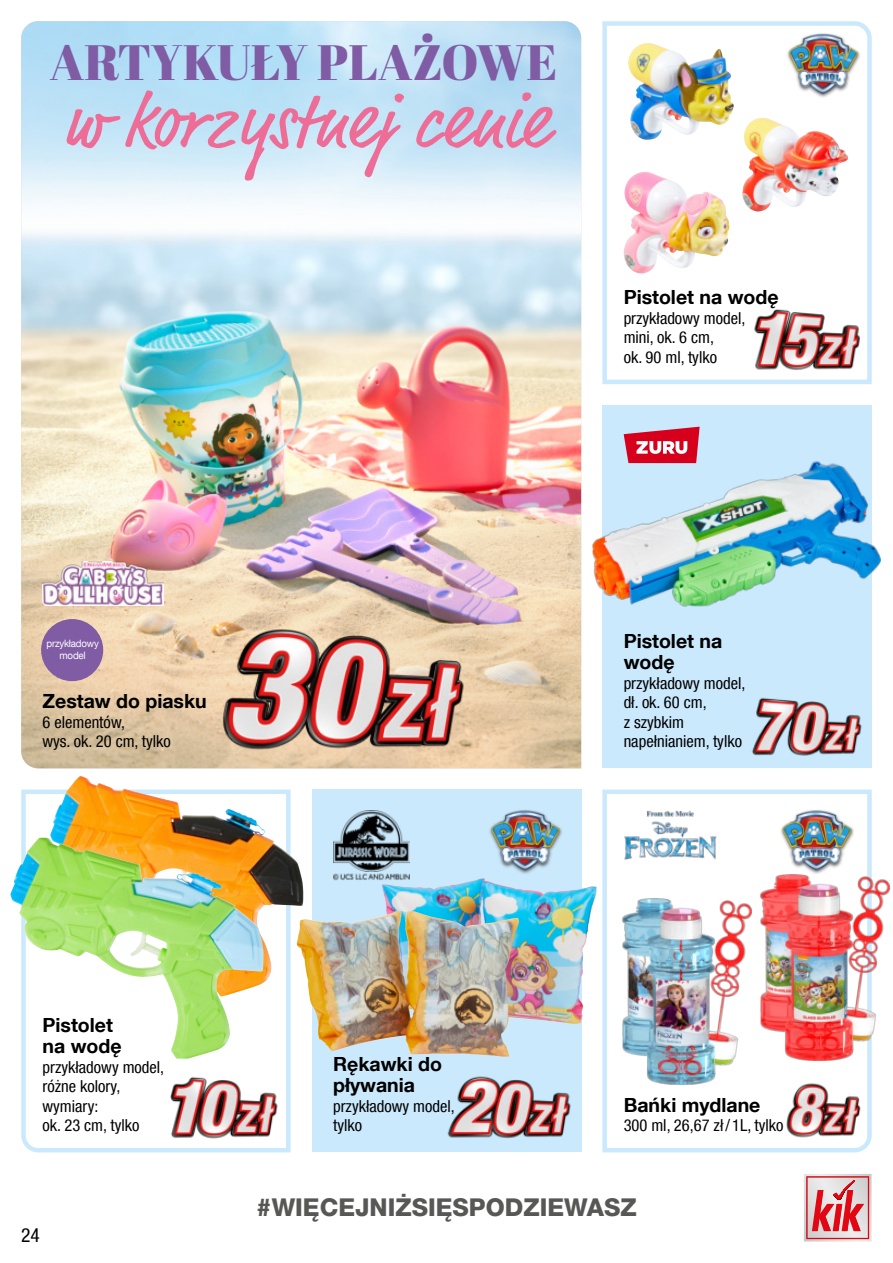
<style>
.page{position:relative;width:893px;height:1263px;background:#fff}
.page>*{position:absolute;margin:0;border:0;box-sizing:border-box;transform-origin:0 0}
.t1{font:77.1px "Market Pro";letter-spacing:.005em;color:#ed6d97}
.t2{font:49.65px "Abril Fatface";letter-spacing:-.01em;color:#7f5ca3}
.t3{font:800 24.45px "Helvetica Neue LT Com";color:#575756}
.t4{font:700 19.5px/21px "Helvetica Neue LT Com";color:#000}
.t5{font:condensed 19.5px "Helvetica Neue LT Com";color:#000}
.t6{font:condensed 16.5px/19.5px "Helvetica Neue LT Com";color:#000}
.t7{font:10.2px/12px "Helvetica Neue LT Com";letter-spacing:-.02em;color:#fff;text-align:center;scale:.95 1}
</style>
<div class="page">
<div style="left:602px;top:405px;width:270px;height:363px;background:#cbe9fc"></div>
<img style="left:21px;top:21px;width:560px;height:747px">
<svg style="left:602px;top:21px;width:270px;height:363px"></svg>
<svg style="left:21px;top:789px;width:270px;height:364px"></svg>
<div style="left:312px;top:789px;width:269px;height:363px;background:#cbe9fc"></div>
<svg style="left:602px;top:789px;width:270px;height:364px"></svg>
<img style="left:742px;top:118px;width:106px;height:94px">
<img style="left:592px;top:461px;width:288px;height:146px">
<img style="left:628px;top:43px;width:106px;height:97px">
<img style="left:624px;top:172px;width:105px;height:102px">
<img style="left:50px;top:776px;width:253px;height:221px">
<img style="left:10px;top:838px;width:254px;height:220px">
<img style="left:382px;top:878px;width:201px;height:146px">
<img style="left:623px;top:898px;width:128px;height:186px">
<img style="left:760px;top:875px;width:129px;height:186px">
<img style="left:297px;top:911px;width:114px;height:143px">
<img style="left:752px;top:697px;width:110px;height:59px">
<img style="left:107px;top:1070px;width:184px;height:82px">
<img style="left:661px;top:301px;width:211px;height:83px">
<img style="left:196px;top:612px;width:300px;height:166px">
<img style="left:447px;top:1070px;width:166px;height:82px">
<img style="left:710px;top:1070px;width:162px;height:82px">
<div style="left:41px;top:619px;width:62px;height:62px;background:#7f5ca3;border-radius:50%"></div>
<svg style="left:804px;top:1174px;width:68px;height:68px;background:#de9a9e"></svg>
<img style="left:43px;top:561px;width:121px;height:44px">
<img style="left:774px;top:21px;width:98px;height:92px">
<img style="left:772px;top:806px;width:81px;height:68px">
<img style="left:489px;top:810px;width:73px;height:64px">
<img style="left:624px;top:811px;width:94px;height:49px">
<img style="left:333px;top:811px;width:76px;height:60px">
<img style="left:333px;top:873px;width:76px;height:8px">
<svg style="left:624px;top:427px;width:76px;height:36px;background:#da485e"></svg>
<h2 class="t2" style="left:50px;top:33px;width:509px">ARTYKUŁY PLAŻOWE</h2>
<h1 class="t1" style="left:63px;top:87px;width:486px">w korzystnej cenie</h1>
<p class="t4" style="left:624px;top:286px;width:156px">Pistolet na wodę</p>
<p class="t6" style="left:624px;top:308px;width:123px">przykładowy model, mini, ok. 6 cm,<br>ok. 90 ml, tylko</p>
<p class="t7" style="left:46px;top:637px;width:57px">przykładowy model</p>
<p class="t4" style="left:43px;top:690px;width:166px">Zestaw do piasku</p>
<p class="t6" style="left:43px;top:712px;width:130px">6 elementów,<br>wys. ok. 20 cm, tylko</p>
<p class="t4" style="left:43px;top:1016px;width:81px">Pistolet na wodę</p>
<p class="t6" style="left:43px;top:1057px;width:123px">przykładowy model, różne kolory, wymiary:<br>ok. 23 cm, tylko</p>
<p class="t4" style="left:333px;top:1053px;width:111px">Rękawki do pływania</p>
<p class="t6" style="left:333px;top:1096px;width:123px">przykładowy model, tylko</p>
<p class="t4" style="left:624px;top:632px;width:100px">Pistolet na wodę</p>
<p class="t6" style="left:624px;top:673px;width:123px">przykładowy model, dł. ok. 60 cm,<br>z szybkim napełnianiem, tylko</p>
<p class="t4" style="left:624px;top:1094px;width:138px">Bańki mydlane</p>
<p class="t6" style="left:624px;top:1115px;width:161px">300 ml, 26,67 zł / 1L, tylko</p>
<p class="t5" style="left:21px;top:1223px;width:20px">24</p>
<h3 class="t3" style="left:256px;top:1193px;width:382px">#WIĘCEJNIŻSIĘSPODZIEWASZ</h3>
</div>
